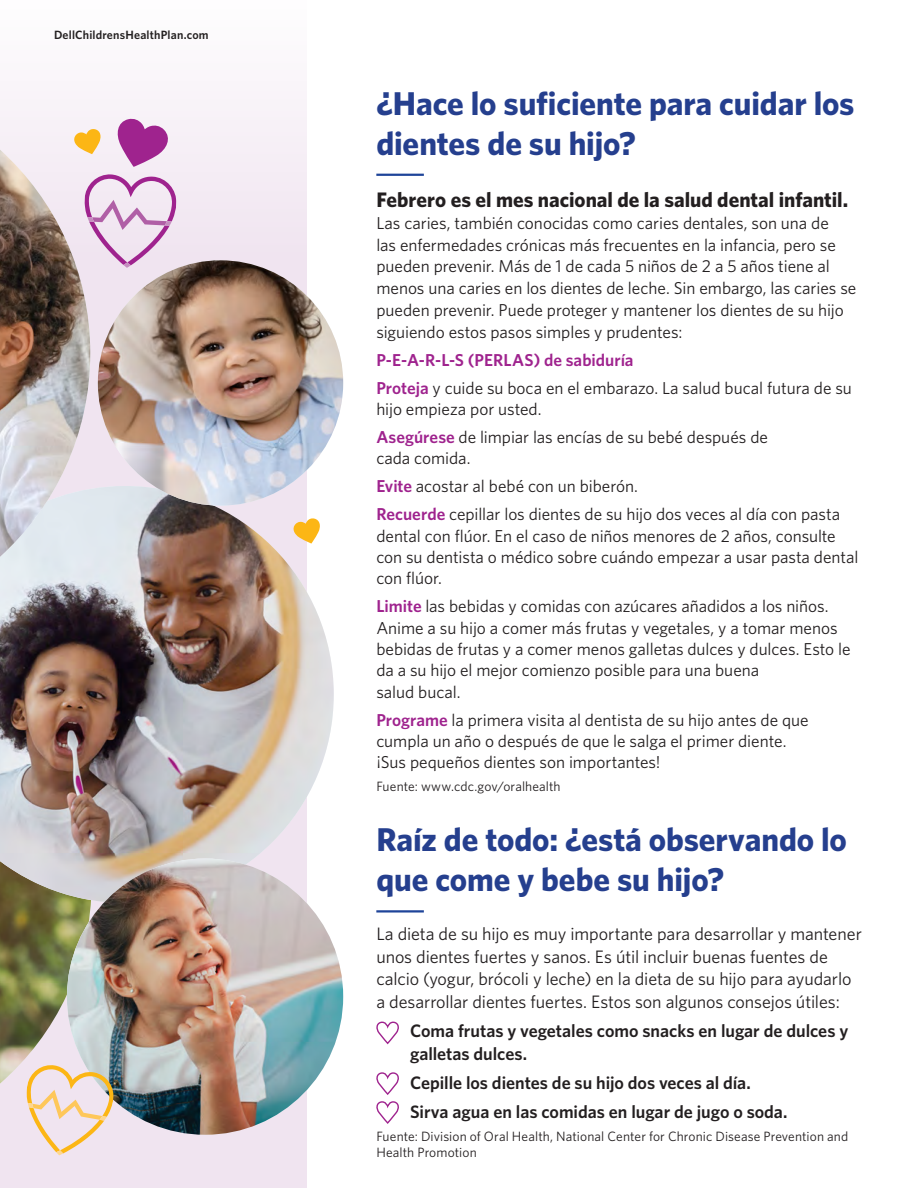
<style>
.page{position:relative;width:918px;height:1188px;background:#fff}
.page>*{position:absolute;margin:0;border:0;box-sizing:border-box;transform-origin:0 0}
.t1{font:700 33px/39.6px "Whitney";letter-spacing:-.005em;color:#253f8e}
.t2{font:700 21px "Whitney";color:#231f20}
.t3{font:18px/22.5px "Whitney";letter-spacing:-.005em;color:#231f20}
.t4{font:600 18px/22.5px "Whitney";letter-spacing:-.005em;color:#231f20}
.t5{font:17.25px/21.3px "Whitney";letter-spacing:-.005em;color:#231f20}
.t6{font:600 17.25px "Whitney";color:#9f238e}
.t7{font:13.5px/16.2px "Whitney";letter-spacing:.005em;color:#231f20}
.t8{font:600 12px "Whitney";letter-spacing:.015em;color:#231f20}
.s1{font-weight:600;color:#9f238e}
</style>
<div class="page">
<div style="left:0;top:0;width:307px;height:1188px;background:#f0e4f0"></div>
<div style="left:0;top:0;width:307px;height:152px;background:#fbf7fb"></div>
<img style="left:0;top:903px;width:92px;height:181px">
<svg style="left:376px;top:1021px;width:23px;height:24px"></svg>
<svg style="left:376px;top:1072px;width:23px;height:52px"></svg>
<hr style="left:376px;top:174px;width:48px;height:2px;background:#1e4499">
<hr style="left:376px;top:910px;width:48px;height:3px;background:#1e4499">
<img style="left:0;top:486px;width:334px;height:417px">
<svg style="left:115px;top:118px;width:57px;height:49px"></svg>
<svg style="left:90px;top:128px;width:12px;height:26px"></svg>
<svg style="left:292px;top:518px;width:29px;height:26px"></svg>
<img style="left:98px;top:260px;width:245px;height:246px;border-radius:123px">
<img style="left:67px;top:859px;width:276px;height:276px;border-radius:138px">
<svg style="left:0;top:79px;width:90px;height:549px"></svg>
<img style="left:0;top:150px;width:90px;height:407px">
<svg style="left:84px;top:174px;width:93px;height:94px"></svg>
<svg style="left:26px;top:1063px;width:89px;height:92px"></svg>
<p class="t8" style="left:54px;top:27px;width:156px">DellChildrensHealthPlan.com</p>
<p class="t1" style="left:376px;top:83px;width:480px">¿Hace lo suficiente para cuidar los dientes de su hijo?</p>
<p class="t2" style="left:376px;top:187px;width:473px">Febrero es el mes nacional de la salud dental infantil.</p>
<p class="t5" style="left:376px;top:212px;width:482px;line-height:21.8px">Las caries, también conocidas como caries dentales, son una de<br>las enfermedades crónicas más frecuentes en la infancia, pero se pueden prevenir. Más de 1 de cada 5 niños de 2 a 5 años tiene al menos una caries en los dientes de leche. Sin embargo, las caries se pueden prevenir. Puede proteger y mantener los dientes de su hijo siguiendo estos pasos simples y prudentes:</p>
<p class="t6" style="left:376px;top:349px;width:259px">P-E-A-R-L-S (PERLAS) de sabiduría</p>
<p class="t5" style="left:376px;top:377px;width:477px"><span class="s1">Proteja</span> y cuide su boca en el embarazo. La salud bucal futura de su hijo empieza por usted.</p>
<p class="t5" style="left:376px;top:426px;width:393px"><span class="s1">Asegúrese</span> de limpiar las encías de su bebé después de cada comida.</p>
<p class="t5" style="left:376px;top:475px;width:263px"><span class="s1">Evite</span> acostar al bebé con un biberón.</p>
<p class="t5" style="left:376px;top:503px;width:484px"><span class="s1">Recuerde</span> cepillar los dientes de su hijo dos veces al día con pasta dental con flúor. En el caso de niños menores de 2 años, consulte con su dentista o médico sobre cuándo empezar a usar pasta dental con flúor.</p>
<p class="t5" style="left:376px;top:595px;width:476px"><span class="s1">Limite</span> las bebidas y comidas con azúcares añadidos a los niños.<br>Anime a su hijo a comer más frutas y vegetales, y a tomar menos bebidas de frutas y a comer menos galletas dulces y dulces. Esto le da a su hijo el mejor comienzo posible para una buena<br>salud bucal.</p>
<p class="t5" style="left:376px;top:709px;width:434px"><span class="s1">Programe</span> la primera visita al dentista de su hijo antes de que cumpla un año o después de que le salga el primer diente. ¡Sus pequeños dientes son importantes!</p>
<p class="t7" style="left:376px;top:778px;width:186px">Fuente: www.cdc.gov/oralhealth</p>
<p class="t1" style="left:376px;top:819px;width:472px">Raíz de todo: ¿está observando lo que come y bebe su hijo?</p>
<p class="t3" style="left:376px;top:922px;width:487px">La dieta de su hijo es muy importante para desarrollar y mantener unos dientes fuertes y sanos. Es útil incluir buenas fuentes de calcio (yogur, brócoli y leche) en la dieta de su hijo para ayudarlo a desarrollar dientes fuertes. Estos son algunos consejos útiles:</p>
<p class="t4" style="left:410px;top:1019px;width:440px">Coma frutas y vegetales como snacks en lugar de dulces y galletas dulces.</p>
<p class="t4" style="left:410px;top:1071px;width:342px">Cepille los dientes de su hijo dos veces al día.</p>
<p class="t4" style="left:410px;top:1100px;width:379px">Sirva agua en las comidas en lugar de jugo o soda.</p>
<p class="t7" style="left:376px;top:1128px;width:473px">Fuente: Division of Oral Health, National Center for Chronic Disease Prevention and<br>Health Promotion</p>
</div>
